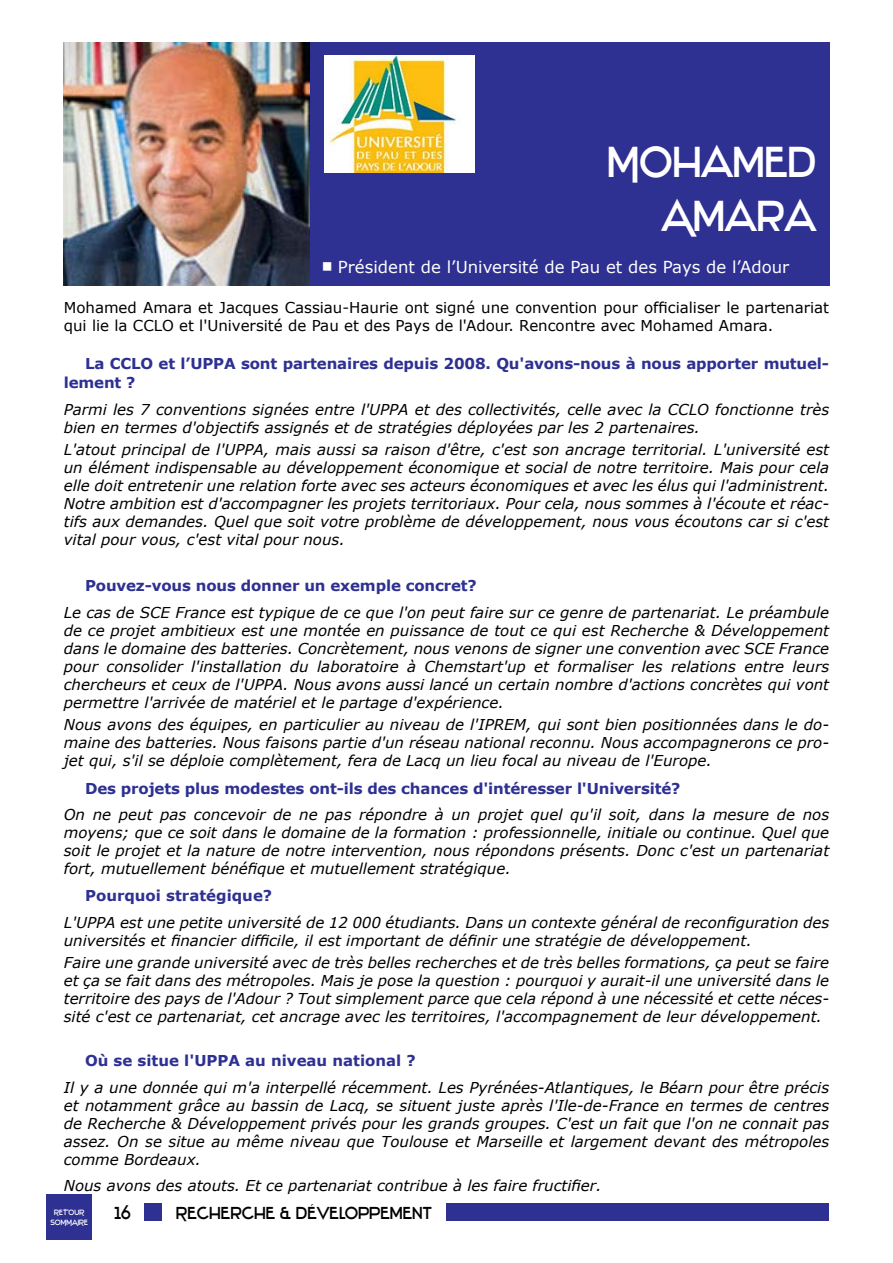
<style>
.page{position:relative;width:893px;height:1263px;background:#fff}
.page>*{position:absolute;margin:0;border:0;box-sizing:border-box;transform-origin:0 0}
.t1{font:45px/54px "Stentiga";letter-spacing:-.01em;color:#fff;text-align:right}
.t2{font:18px "Stentiga";color:#000}
.t3{font:16.5px "Verdana";color:#fff}
.t4{font:italic 15px/18px "Verdana";color:#000;text-align:justify}
.t5{font:700 15px/19.5px "Verdana";letter-spacing:-.01em;color:#2e3092}
.t6{font:15px/18px "Verdana";color:#000}
.t7{font:7.95px/9.6px "Stentiga";color:#fff;text-align:center}
.s1{font-family:"Stentiga"}
</style>
<div class="page">
<div style="left:446px;top:1203px;width:383px;height:17px;background:#2e3092"></div>
<div style="left:145px;top:1203px;width:17px;height:17px;background:#2e3092"></div>
<img style="left:64px;top:43px;width:246px;height:243px">
<div style="left:310px;top:43px;width:519px;height:243px;background:#2e3092"></div>
<img style="left:325px;top:55px;width:150px;height:117px">
<div style="left:47px;top:1195px;width:45px;height:45px;background:#2e3092"></div>
<h1 class="t1" style="left:608px;top:136px;width:210px">Mohamed<br>Amara</h1>
<p class="t3" style="left:323px;top:255px;width:468px"><span class="s1">•</span> Président de l’Université de Pau et des Pays de l’Adour</p>
<p class="t6" style="left:64px;top:299px;width:767px">Mohamed Amara et Jacques Cassiau-Haurie ont signé une convention pour officialiser le partenariat qui lie la CCLO et l'Université de Pau et des Pays de l'Adour. Rencontre avec Mohamed Amara.</p>
<p class="t5" style="left:64px;top:353px;width:767px;text-indent:21px">La CCLO et l’UPPA sont partenaires depuis 2008. Qu'avons-nous à nous apporter mutuel&shy;lement ?</p>
<p class="t4" style="left:64px;top:400px;width:767px">Parmi les 7 conventions signées entre l'UPPA et des collectivités, celle avec la CCLO fonctionne très bien en termes d'objectifs assignés et de stratégies déployées par les 2 partenaires.</p>
<p class="t4" style="left:64px;top:440px;width:767px">L'atout principal de l'UPPA, mais aussi sa raison d'être, c'est son ancrage territorial. L'université est un élément indispensable au développement économique et social de notre territoire. Mais pour cela elle doit entretenir une relation forte avec ses acteurs économiques et avec les élus qui l'administrent.<br>Notre ambition est d'accompagner les projets territoriaux. Pour cela, nous sommes à l'écoute et réac&shy;tifs aux demandes. Quel que soit votre problème de développement, nous vous écoutons car si c'est vital pour vous, c'est vital pour nous.</p>
<p class="t5" style="left:85px;top:576px;width:393px">Pouvez-vous nous donner un exemple concret?</p>
<p class="t4" style="left:64px;top:603px;width:767px">Le cas de SCE France est typique de ce que l'on peut faire sur ce genre de partenariat. Le préambule de ce projet ambitieux est une montée en puissance de tout ce qui est Recherche &amp; Développement dans le domaine des batteries. Concrètement, nous venons de signer une convention avec SCE France pour consolider l'installation du laboratoire à Chemstart'up et formaliser les relations entre leurs chercheurs et ceux de l'UPPA. Nous avons aussi lancé un certain nombre d'actions concrètes qui vont permettre l'arrivée de matériel et le partage d'expérience.</p>
<p class="t4" style="left:64px;top:715px;width:767px">Nous avons des équipes, en particulier au niveau de l'IPREM, qui sont bien positionnées dans le do&shy;maine des batteries. Nous faisons partie d'un réseau national reconnu. Nous accompagnerons ce pro&shy;jet qui, s'il se déploie complètement, fera de Lacq un lieu focal au niveau de l'Europe.</p>
<p class="t5" style="left:85px;top:778px;width:597px">Des projets plus modestes ont-ils des chances d'intéresser l'Université?</p>
<p class="t4" style="left:64px;top:806px;width:767px">On ne peut pas concevoir de ne pas répondre à un projet quel qu'il soit, dans la mesure de nos moyens; que ce soit dans le domaine de la formation : professionnelle, initiale ou continue. Quel que soit le projet et la nature de notre intervention, nous répondons présents. Donc c'est un partenariat fort, mutuellement bénéfique et mutuellement stratégique.</p>
<p class="t5" style="left:85px;top:885px;width:189px">Pourquoi stratégique?</p>
<p class="t4" style="left:64px;top:913px;width:767px">L'UPPA est une petite université de 12 000 étudiants. Dans un contexte général de reconfiguration des universités et financier difficile, il est important de définir une stratégie de développement.</p>
<p class="t4" style="left:64px;top:953px;width:767px">Faire une grande université avec de très belles recherches et de très belles formations, ça peut se faire et ça se fait dans des métropoles. Mais je pose la question : pourquoi y aurait-il une université dans le territoire des pays de l'Adour ? Tout simplement parce que cela répond à une nécessité et cette néces&shy;sité c'est ce partenariat, cet ancrage avec les territoires, l'accompagnement de leur développement.</p>
<p class="t5" style="left:85px;top:1051px;width:332px">Où se situe l'UPPA au niveau national ?</p>
<p class="t4" style="left:64px;top:1078px;width:767px">Il y a une donnée qui m'a interpellé récemment. Les Pyrénées-Atlantiques, le Béarn pour être précis et notamment grâce au bassin de Lacq, se situent juste après l'Ile-de-France en termes de centres de Recherche &amp; Développement privés pour les grands groupes. C'est un fait que l'on ne connait pas assez. On se situe au même niveau que Toulouse et Marseille et largement devant des métropoles comme Bordeaux.</p>
<p class="t4" style="left:64px;top:1177px;width:539px">Nous avons des atouts. Et ce partenariat contribue à les faire fructifier.</p>
<p class="t2" style="left:94px;top:1203px;width:38px">P. 16</p>
<p class="t2" style="left:176px;top:1203px;width:257px">Recherche &amp; Développement</p>
<p class="t7" style="left:51px;top:1208px;width:39px">RETOUR<br>SOMMAIRE</p>
</div>
